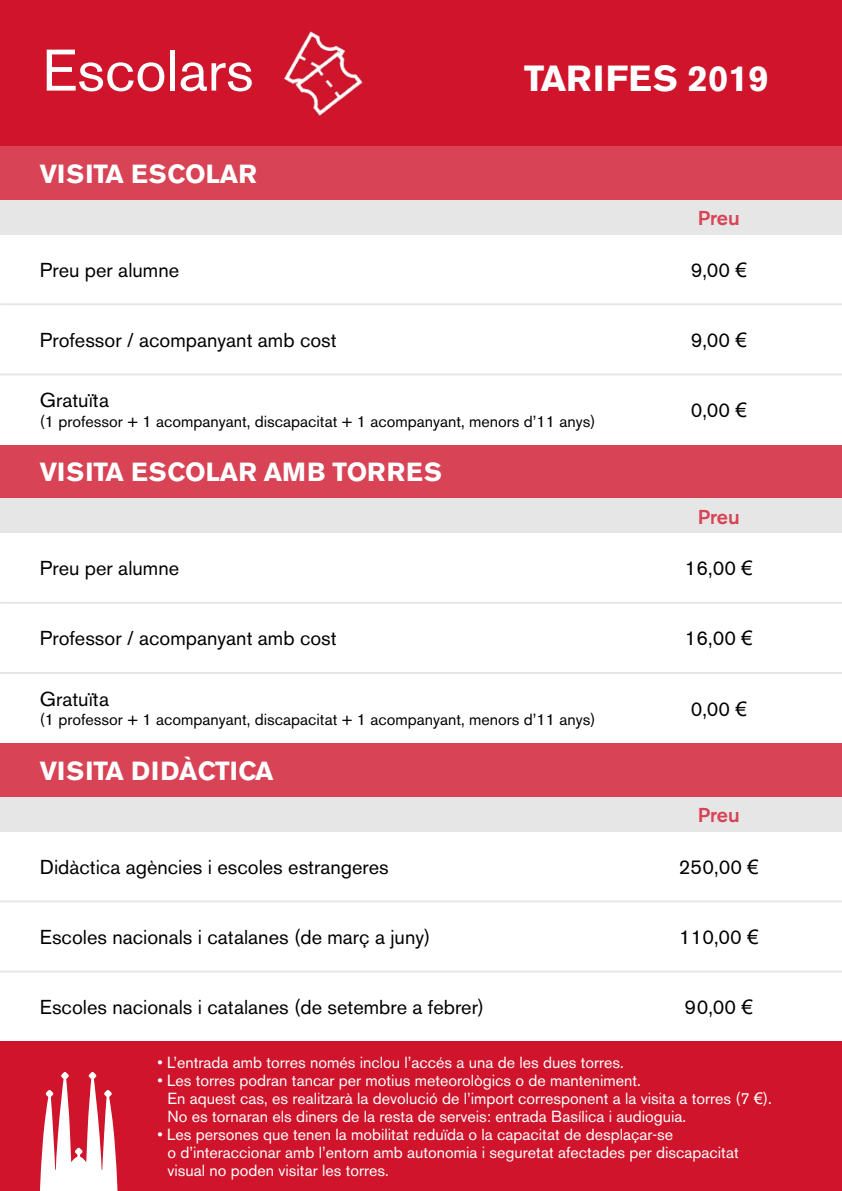
<style>
.page{position:relative;width:842px;height:1191px;background:#fff}
.page>*{position:absolute;margin:0;border:0;box-sizing:border-box;transform-origin:0 0}
.t1{font:58px "Akzidenz Grotesk BE";color:#fff}
.t2{font:700 36px "Akzidenz Grotesk BE";color:#fff}
.t3{font:700 26px "Akzidenz Grotesk BE";color:#fff}
.t4{font:20px "Akzidenz Grotesk BE";color:#000}
.t5{font:500 20px "Akzidenz Grotesk BE";color:#d84355}
.t6{font:16px/18px "Akzidenz Grotesk BE";color:#fff}
.t7{font:16px "Akzidenz Grotesk BE";color:#000}
.s1{font-family:"Arial"}
</style>
<div class="page">
<div style="left:0;top:0;width:842px;height:146px;background:#cf142b"></div>
<div style="left:0;top:1041px;width:842px;height:150px;background:#cf142b"></div>
<svg style="left:40px;top:1072px;width:77px;height:119px"></svg>
<div style="left:0;top:146px;width:842px;height:54px;background:#d84355"></div>
<div style="left:0;top:445px;width:842px;height:53px;background:#d84355"></div>
<div style="left:0;top:743px;width:842px;height:54px;background:#d84355"></div>
<div style="left:0;top:200px;width:842px;height:34px;background:#e6e6e6"></div>
<div style="left:0;top:498px;width:842px;height:34px;background:#e6e6e6"></div>
<div style="left:0;top:797px;width:842px;height:34px;background:#e6e6e6"></div>
<hr style="left:0;top:970px;width:842px;height:2px;background:#e6e6e6">
<hr style="left:0;top:900px;width:842px;height:2px;background:#e6e6e6">
<hr style="left:0;top:303px;width:842px;height:2px;background:#e6e6e6">
<hr style="left:0;top:602px;width:842px;height:2px;background:#e6e6e6">
<hr style="left:0;top:373px;width:842px;height:2px;background:#e6e6e6">
<hr style="left:0;top:672px;width:842px;height:2px;background:#e6e6e6">
<img style="left:284px;top:31px;width:79px;height:85px">
<h1 class="t1" style="left:42px;top:36px;width:213px">Escolars</h1>
<h3 class="t3" style="left:40px;top:159px;width:218px">VISITA ESCOLAR</h3>
<p class="t4" style="left:40px;top:258px;width:141px">Preu per alumne</p>
<p class="t4" style="left:40px;top:328px;width:298px">Professor / acompanyant amb cost</p>
<h2 class="t2" style="left:524px;top:57px;width:246px">TARIFES 2019</h2>
<p class="t5" style="left:698px;top:206px;width:44px">Preu</p>
<p class="t4" style="left:691px;top:258px;width:58px">9,00 <span class="s1">€</span></p>
<p class="t4" style="left:691px;top:328px;width:58px">9,00 <span class="s1">€</span></p>
<p class="t4" style="left:40px;top:388px;width:71px">Gratuïta</p>
<p class="t7" style="left:40px;top:411px;width:557px">(1 professor + 1 acompanyant, discapacitat + 1 acompanyant, menors d’11 anys)</p>
<h3 class="t3" style="left:40px;top:457px;width:404px">VISITA ESCOLAR AMB TORRES</h3>
<p class="t4" style="left:40px;top:556px;width:141px">Preu per alumne</p>
<p class="t4" style="left:40px;top:626px;width:298px">Professor / acompanyant amb cost</p>
<p class="t4" style="left:40px;top:687px;width:71px">Gratuïta</p>
<p class="t7" style="left:40px;top:710px;width:557px">(1 professor + 1 acompanyant, discapacitat + 1 acompanyant, menors d’11 anys)</p>
<h3 class="t3" style="left:40px;top:755px;width:235px">VISITA DIDÀCTICA</h3>
<p class="t4" style="left:40px;top:855px;width:350px">Didàctica agències i escoles estrangeres</p>
<p class="t4" style="left:40px;top:925px;width:392px">Escoles nacionals i catalanes (de març a juny)</p>
<p class="t4" style="left:40px;top:995px;width:446px">Escoles nacionals i catalanes (de setembre a febrer)</p>
<p class="t4" style="left:691px;top:398px;width:58px">0,00 <span class="s1">€</span></p>
<p class="t5" style="left:698px;top:504px;width:44px">Preu</p>
<p class="t4" style="left:685px;top:556px;width:69px">16,00 <span class="s1">€</span></p>
<p class="t4" style="left:685px;top:626px;width:69px">16,00 <span class="s1">€</span></p>
<p class="t4" style="left:691px;top:696px;width:58px">0,00 <span class="s1">€</span></p>
<p class="t5" style="left:698px;top:802px;width:44px">Preu</p>
<p class="t4" style="left:679px;top:855px;width:81px">250,00 <span class="s1">€</span></p>
<p class="t4" style="left:679px;top:925px;width:81px">110,00 <span class="s1">€</span></p>
<p class="t4" style="left:685px;top:995px;width:70px">90,00 <span class="s1">€</span></p>
<p class="t6" style="left:157px;top:1053px;width:468px">• L’entrada amb torres només inclou l’accés a una de les dues torres.</p>
<p class="t6" style="left:167px;top:1071px;width:606px;text-indent:-10px">• Les torres podran tancar per motius meteorològics o de manteniment.<br>En aquest cas, es realitzarà la devolució de l’import corresponent a la visita a torres (7 <span class="s1">€</span>).<br>No es tornaran els diners de la resta de serveis: entrada Basílica i audioguia.</p>
<p class="t6" style="left:167px;top:1125px;width:573px;text-indent:-10px">• Les persones que tenen la mobilitat reduïda o la capacitat de desplaçar-se<br>o d’interaccionar amb l’entorn amb autonomia i seguretat afectades per discapacitat visual no poden visitar les torres.</p>
</div>
